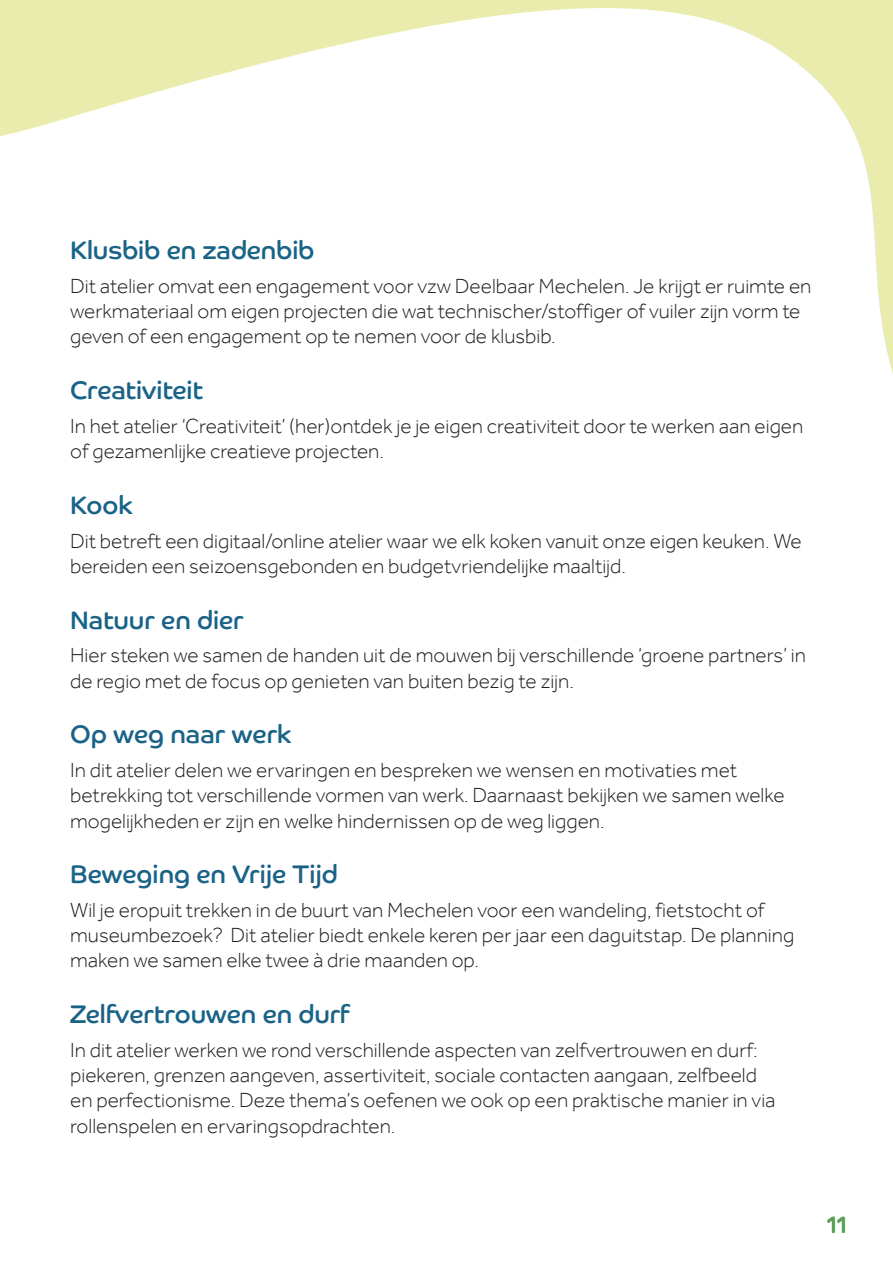
<style>
.page{position:relative;width:893px;height:1263px;background:#fff}
.page>*{position:absolute;margin:0;border:0;box-sizing:border-box;transform-origin:0 0}
.t1{font:25.5px "Co Headline";color:#1a6387}
.t2{font:22.5px "Co Headline";color:#5d9d58}
.t3{font:300 21px/25.2px "Effra";color:#1d1d1d}
</style>
<div class="page">
<svg style="left:0;top:0;width:893px;height:374px"></svg>
<p class="t1" style="left:70px;top:236px;width:246px">Klusbib en zadenbib</p>
<p class="t3" style="left:70px;top:273px;width:743px">Dit atelier omvat een engagement voor vzw Deelbaar Mechelen. Je krijgt er ruimte en werkmateriaal om eigen projecten die wat technischer/stoffiger of vuiler zijn vorm te geven of een engagement op te nemen voor de klusbib.</p>
<p class="t1" style="left:70px;top:376px;width:134px">Creativiteit</p>
<p class="t3" style="left:70px;top:413px;width:735px">In het atelier ‘Creativiteit’ (her)ontdek je je eigen creativiteit door te werken aan eigen of gezamenlijke creatieve projecten.</p>
<p class="t1" style="left:70px;top:490px;width:64px">Kook</p>
<p class="t3" style="left:70px;top:528px;width:733px">Dit betreft een digitaal/online atelier waar we elk koken vanuit onze eigen keuken. We bereiden een seizoensgebonden en budgetvriendelijke maaltijd.</p>
<p class="t1" style="left:70px;top:605px;width:175px">Natuur en dier</p>
<p class="t3" style="left:70px;top:643px;width:737px">Hier steken we samen de handen uit de mouwen bij verschillende ‘groene partners’ in de regio met de focus op genieten van buiten bezig te zijn.</p>
<p class="t1" style="left:70px;top:720px;width:223px">Op weg naar werk</p>
<p class="t3" style="left:70px;top:757px;width:716px">In dit atelier delen we ervaringen en bespreken we wensen en motivaties met betrekking tot verschillende vormen van werk. Daarnaast bekijken we samen welke mogelijkheden er zijn en welke hindernissen op de weg liggen.</p>
<p class="t1" style="left:70px;top:860px;width:269px">Beweging en Vrije Tijd</p>
<p class="t3" style="left:70px;top:897px;width:726px">Wil je eropuit trekken in de buurt van Mechelen voor een wandeling, fietstocht of museumbezoek? Dit atelier biedt enkele keren per jaar een daguitstap. De planning maken we samen elke twee à drie maanden op.</p>
<p class="t1" style="left:70px;top:999px;width:281px">Zelfvertrouwen en durf</p>
<p class="t3" style="left:70px;top:1037px;width:707px">In dit atelier werken we rond verschillende aspecten van zelfvertrouwen en durf: piekeren, grenzen aangeven, assertiviteit, sociale contacten aangaan, zelfbeeld en perfectionisme. Deze thema’s oefenen we ook op een praktische manier in via rollenspelen en ervaringsopdrachten.</p>
<p class="t2" style="left:827px;top:1211px;width:22px">11</p>
</div>
